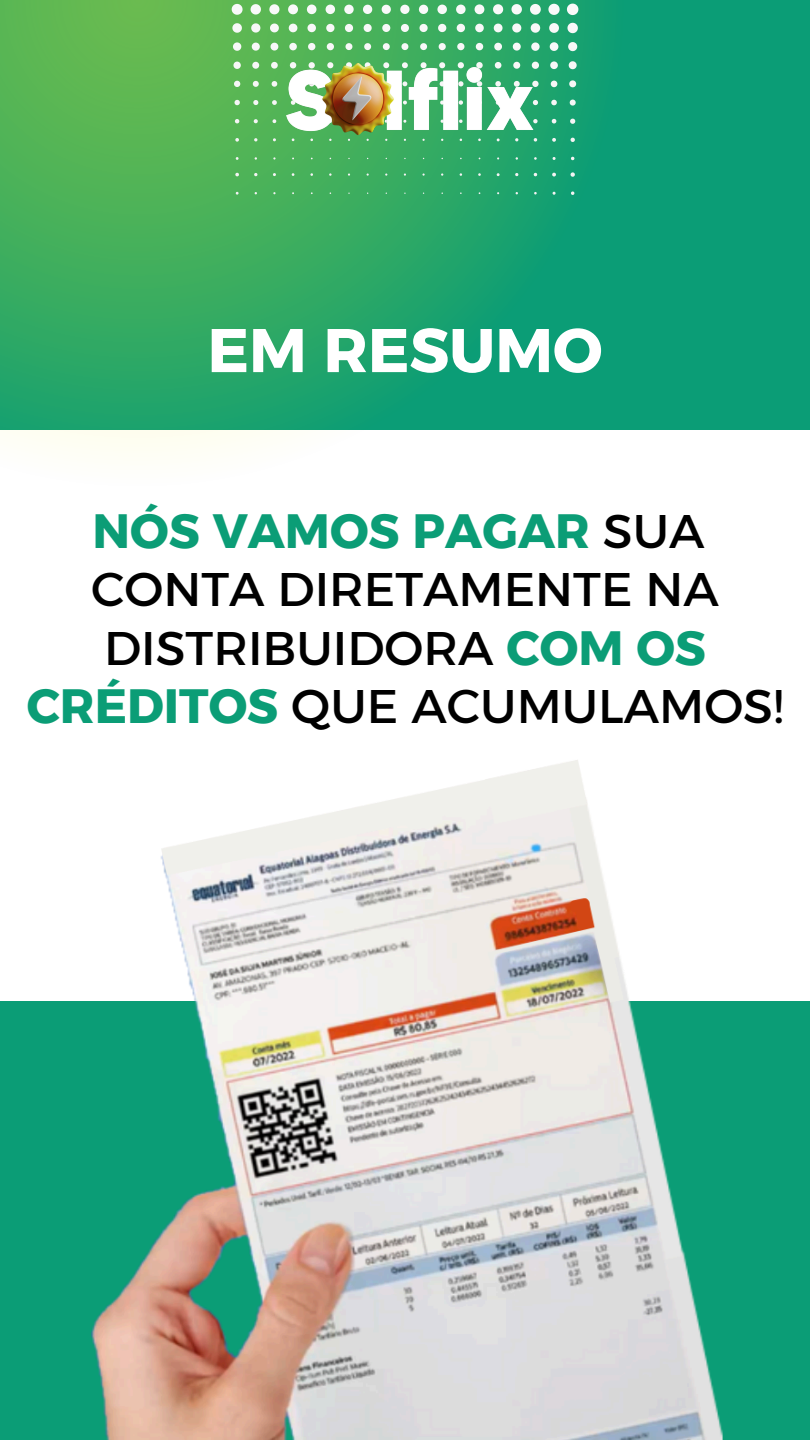
<style>
.page{position:relative;width:810px;height:1440px;background:#fff}
.page>*{position:absolute;margin:0;border:0;box-sizing:border-box;transform-origin:0 0}
.t1{font:61.5px "Kief Montaser Bold";color:#fff}
.t2{font:48px/58.5px "Kief Montaser Regular";color:#000;text-align:center}
.t3{font:48px "Kief Montaser Bold";color:#0b9d76}
.s1{font-family:"Kief Montaser Regular";color:#000}
.s2{font-family:"Kief Montaser Bold";color:#0b9d76}
</style>
<div class="page">
<div style="left:0;top:0;width:810px;height:429px;background:#0b9d76"></div>
<svg style="left:0;top:0;width:624px;height:453px"></svg>
<svg style="left:226px;top:0;width:358px;height:195px;background:#4db46f"></svg>
<img style="left:235px;top:47px;width:350px;height:105px">
<div style="left:0;top:1001px;width:810px;height:439px;background:#0b9d76"></div>
<img style="left:91px;top:760px;width:632px;height:680px">
<p class="t1" style="left:208px;top:313px;width:396px">EM RESUMO</p>
<p class="t3" style="left:92px;top:501px;width:614px">NÓS VAMOS PAGAR <span class="s1">SUA</span></p>
<p class="t2" style="left:27px;top:560px;width:758px">CONTA DIRETAMENTE NA<br>DISTRIBUIDORA <span class="s2">COM OS<br>CRÉDITOS</span> QUE ACUMULAMOS!</p>
</div>
